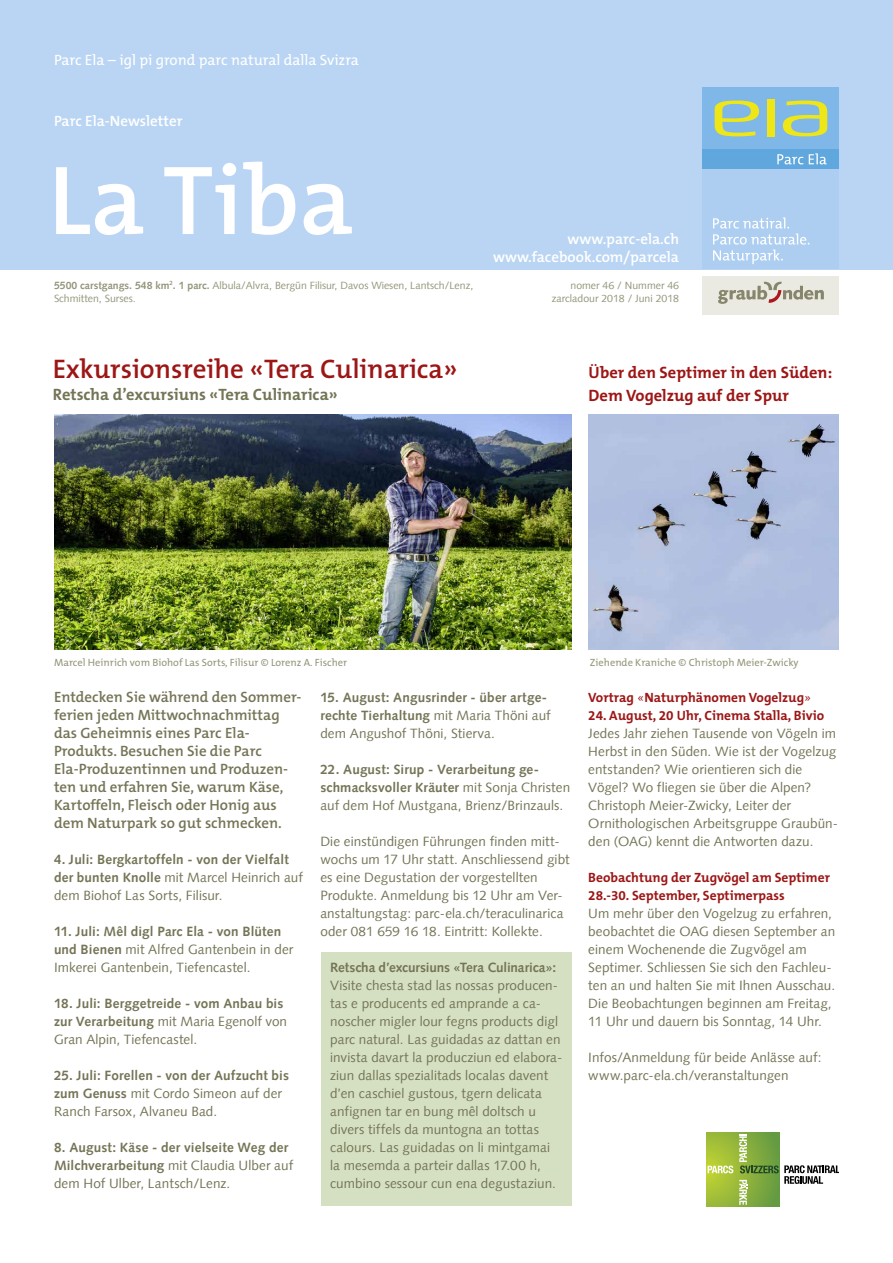
<style>
.page{position:relative;width:893px;height:1263px;background:#fff}
.page>*{position:absolute;margin:0;border:0;box-sizing:border-box;transform-origin:0 0}
.t1{font:600 99px "The Mix B6";color:#fff}
.t2{font:600 27px "The Mix B6";color:#9d1616}
.t3{font:700 16.5px/22.5px "The Mix B7";color:#9d1616}
.t4{font:700 16.5px "The Mix B7";color:#757456}
.t5{font:600 15px/18px "The Mix B6";color:#757456}
.t6{font:600 15px/18px "The Mix B6";color:#fff;text-align:right}
.t7{font:15px "The Mix B5 Plain";color:#fff}
.t8{font:13.5px/18px "Syntax LT";letter-spacing:.005em;color:#757456}
.t9{font:700 13.5px/18px "Syntax LT";letter-spacing:.01em;color:#757456}
.t10{font:700 13.5px/18px "The Mix B7";color:#9d1616}
.t11{font:700 13.5px "Syntax LT";letter-spacing:-.01em;color:#757456}
.t12{font:10.5px/12.6px "Syntax LT";color:#95957a;text-align:right}
.t13{font:10.5px "The Mix B5 Plain";color:#95957a}
.s1{font-weight:700}
.s2{font-weight:400}
.s3{font-family:"Syntax LT";font-weight:400}
</style>
<div class="page">
<img style="left:589px;top:414px;width:250px;height:236px">
<svg style="left:706px;top:1132px;width:74px;height:1px"></svg>
<svg style="left:706px;top:1133px;width:74px;height:73px;background:#a2be39"></svg>
<svg style="left:708px;top:1165px;width:25px;height:8px"></svg>
<svg style="left:739px;top:1134px;width:100px;height:71px"></svg>
<img style="left:54px;top:414px;width:518px;height:236px">
<div style="left:322px;top:952px;width:250px;height:254px;background:#d5e0c3"></div>
<div style="left:0;top:0;width:893px;height:270px;background:#bad5f3"></div>
<div style="left:703px;top:88px;width:136px;height:61px;background:#7fb7e8"></div>
<div style="left:703px;top:149px;width:136px;height:20px;background:#5fa7dd"></div>
<div style="left:703px;top:169px;width:136px;height:100px;background:#adcef0"></div>
<div style="left:703px;top:275px;width:136px;height:39px;background:#eaeae2"></div>
<svg style="left:718px;top:281px;width:106px;height:23px"></svg>
<svg style="left:715px;top:101px;width:44px;height:35px"></svg>
<svg style="left:783px;top:101px;width:44px;height:35px"></svg>
<div style="left:767px;top:100px;width:8px;height:37px;background:#eee617"></div>
<svg style="left:777px;top:154px;width:26px;height:10px"></svg>
<svg style="left:809px;top:153px;width:18px;height:11px"></svg>
<svg style="left:713px;top:217px;width:96px;height:47px"></svg>
<div style="left:0;top:270px;width:893px;height:6px;background:#fff"></div>
<p class="t7" style="left:54px;top:52px;width:306px">Parc Ela – igl pi grond parc natural dalla Svizra</p>
<p class="t6" style="left:54px;top:112px;width:130px">Parc Ela-Newsletter</p>
<h1 class="t1" style="left:48px;top:147px;width:306px">La Tiba</h1>
<p class="t12" style="left:54px;top:279px;width:421px;text-align:left"><span class="s1">5500 carstgangs. 548 km</span><sup>2</sup><span class="s1">. 1 parc.</span> Albula/Alvra, Bergün Filisur, Davos Wiesen, Lantsch/Lenz,<br>Schmitten, Surses.</p>
<p class="t6" style="left:493px;top:230px;width:188px">www.parc-ela.ch www.facebook.com/parcela</p>
<p class="t12" style="left:552px;top:279px;width:129px">nomer 46 / Nummer 46 zarcladour 2018 / Juni 2018</p>
<h2 class="t2" style="left:53px;top:354px;width:406px">Exkursionsreihe «Tera Culinarica»</h2>
<p class="t4" style="left:53px;top:386px;width:286px">Retscha d’excursiuns «Tera Culinarica»</p>
<p class="t3" style="left:588px;top:362px;width:245px">Über den Septimer in den Süden:<br>Dem Vogelzug auf der Spur</p>
<p class="t13" style="left:54px;top:657px;width:295px">Marcel Heinrich vom Biohof Las Sorts, Filisur © Lorenz A. Fischer</p>
<p class="t13" style="left:590px;top:657px;width:210px">Ziehende Kraniche © Christoph Meier-Zwicky</p>
<p class="t5" style="left:54px;top:688px;width:249px">Entdecken Sie während den Sommer&shy;ferien jeden Mittwochnachmittag das Geheimnis eines Parc Ela-Produkts. Besuchen Sie die Parc Ela-Produzentinnen und Produzen&shy;ten und erfahren Sie, warum Käse, Kartoffeln, Fleisch oder Honig aus dem Naturpark so gut schmecken.</p>
<p class="t9" style="left:54px;top:850px;width:250px">4. Juli: Bergkartoffeln - von der Vielfalt der bunten Knolle <span class="s2">mit Marcel Heinrich auf dem Biohof Las Sorts, Filisur.</span></p>
<p class="t8" style="left:54px;top:922px;width:241px"><span class="s1">11. Juli: Mêl digl Parc Ela - von Blüten und Bienen</span> mit Alfred Gantenbein in der<br>Imkerei Gantenbein, Tiefencastel.</p>
<p class="t9" style="left:54px;top:994px;width:235px">18. Juli: Berggetreide - vom Anbau bis zur Verarbeitung <span class="s2">mit Maria Egenolf von<br>Gran Alpin, Tiefencastel.</span></p>
<p class="t9" style="left:54px;top:1066px;width:236px">25. Juli: Forellen - von der Aufzucht bis zum Genuss <span class="s2">mit Cordo Simeon auf der<br>Ranch Farsox, Alvaneu Bad.</span></p>
<p class="t9" style="left:54px;top:1138px;width:241px">8. August: Käse - der vielseite Weg der<br>Milchverarbeitung <span class="s2">mit Claudia Ulber auf dem Hof Ulber, Lantsch/Lenz.</span></p>
<p class="t9" style="left:320px;top:688px;width:232px">15. August: Angusrinder - über artge&shy;rechte Tierhaltung <span class="s2">mit Maria Thöni auf dem Angushof Thöni, Stierva.</span></p>
<p class="t9" style="left:320px;top:760px;width:251px">22. August: Sirup - Verarbeitung ge&shy;schmacksvoller Kräuter <span class="s2">mit Sonja Christen auf dem Hof Mustgana, Brienz/Brinzauls.</span></p>
<p class="t8" style="left:320px;top:832px;width:251px">Die einstündigen Führungen finden mitt&shy;wochs um 17 Uhr statt. Anschliessend gibt es eine Degustation der vorgestellten Produkte. Anmeldung bis 12 Uhr am Ver&shy;anstaltungstag: parc-ela.ch/teraculinarica oder 081 659 16 18. Eintritt: Kollekte.</p>
<p class="t11" style="left:330px;top:960px;width:228px">Retscha d’excursiuns «Tera Culinarica»:</p>
<p class="t8" style="left:330px;top:976px;width:234px">Visite chesta stad las nossas producen&shy;tas e producents ed amprande a ca&shy;noscher migler lour fegns products digl parc natural. Las guidadas az dattan en invista davart la producziun ed elabora&shy;ziun dallas spezialitads localas davent d’en caschiel gustous, tgern delicata anfignen tar en bung mêl doltsch u divers tiffels da muntogna an tottas calours. Las guidadas on li mintgamai la mesemda a parteir dallas 17.00 h, cumbino sessour cun ena degustaziun.</p>
<p class="t10" style="left:588px;top:689px;width:225px">Vortrag <span class="s3">«</span>Naturphänomen Vogelzug<span class="s3">»</span></p>
<p class="t10" style="left:588px;top:707px;width:237px">24. August, 20 Uhr, Cinema Stalla, Bivio</p>
<p class="t8" style="left:588px;top:724px;width:251px">Jedes Jahr ziehen Tausende von Vögeln im Herbst in den Süden. Wie ist der Vogelzug entstanden? Wie orientieren sich die Vögel? Wo fliegen sie über die Alpen?<br>Christoph Meier-Zwicky, Leiter der Ornithologischen Arbeitsgruppe Graubün&shy;den (OAG) kennt die Antworten dazu.</p>
<p class="t10" style="left:588px;top:869px;width:243px">Beobachtung der Zugvögel am Septimer<br>28.-30. September, Septimerpass</p>
<p class="t8" style="left:588px;top:904px;width:248px">Um mehr über den Vogelzug zu erfahren, beobachtet die OAG diesen September an einem Wochenende die Zugvögel am Septimer. Schliessen Sie sich den Fachleu&shy;ten an und halten Sie mit Ihnen Ausschau.<br>Die Beobachtungen beginnen am Freitag, 11 Uhr und dauern bis Sonntag, 14 Uhr.</p>
<p class="t8" style="left:588px;top:1048px;width:235px">Infos/Anmeldung für beide Anlässe auf: www.parc-ela.ch/veranstaltungen</p>
</div>
